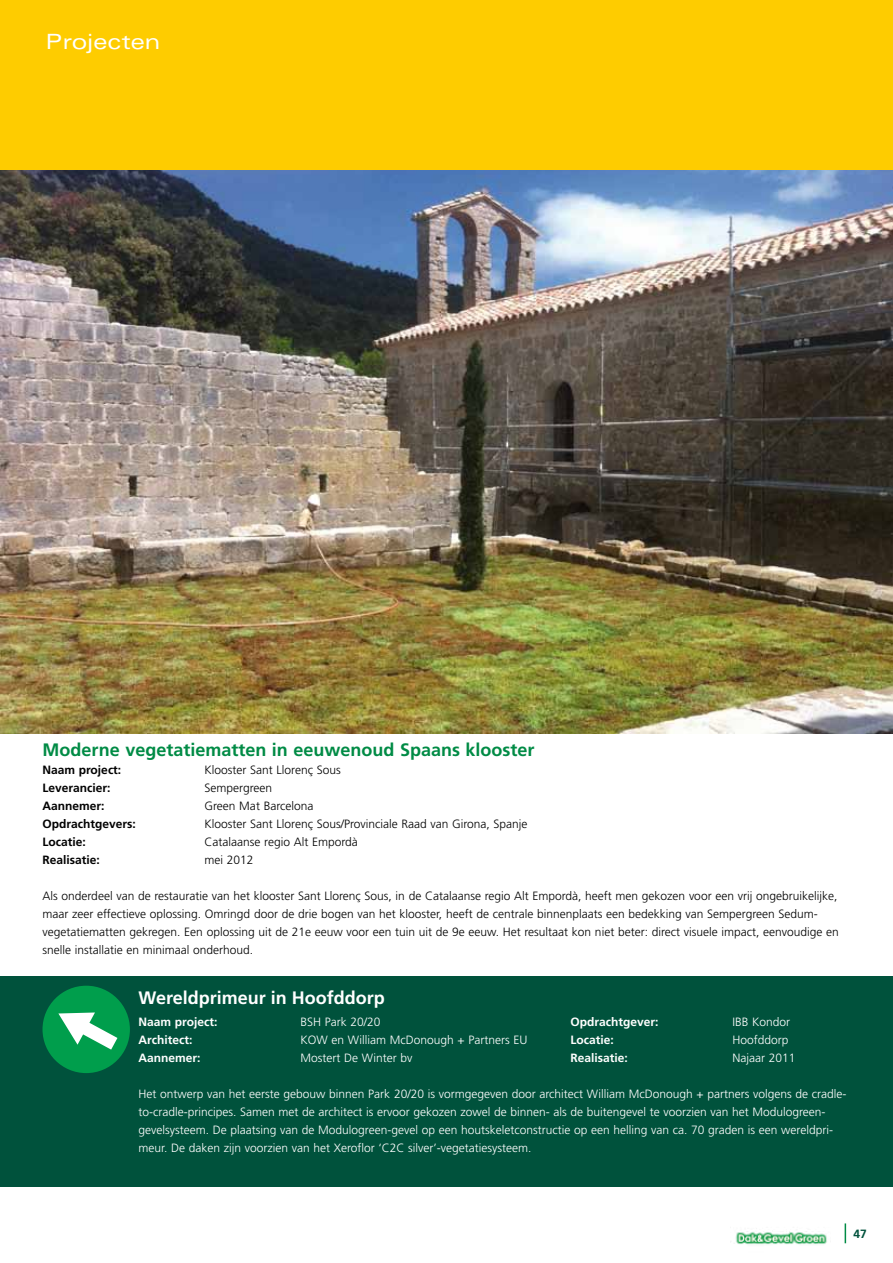
<style>
.page{position:relative;width:893px;height:1263px;background:#fff}
.page>*{position:absolute;margin:0;border:0;box-sizing:border-box;transform-origin:0 0}
.t1{font:expanded 21px "Univers";color:#fff}
.t2{font:700 18px "Frutiger";color:#008b45}
.t3{font:700 18px "Frutiger";color:#fff}
.t4{font:300 12px/18px "Frutiger";color:#000}
.t5{font:300 12px/18px "Frutiger";color:#fff}
.t6{font:700 12px "Frutiger";color:#000}
.t7{font:700 12px "Frutiger";color:#fff}
.t8{font:700 12px "Frutiger";color:#00523c}
</style>
<div class="page">
<svg style="left:845px;top:1223px;width:1px;height:20px"></svg>
<img style="left:735px;top:1231px;width:92px;height:14px">
<div style="left:0;top:976px;width:893px;height:210px;background:#00523c"></div>
<div style="left:43px;top:986px;width:87px;height:87px;background:#009e4c;border-radius:50%"></div>
<svg style="left:58px;top:1012px;width:59px;height:37px"></svg>
<img style="left:0;top:169px;width:893px;height:564px">
<div style="left:0;top:0;width:893px;height:169px;background:#fecc00"></div>
<h1 class="t1" style="left:46px;top:29px;width:116px">Projecten</h1>
<h2 class="t2" style="left:43px;top:739px;width:493px">Moderne vegetatiematten in eeuwenoud Spaans klooster</h2>
<p class="t6" style="left:43px;top:763px;width:80px">Naam project:</p>
<p class="t4" style="left:205px;top:761px;width:138px">Klooster Sant Llorenç Sous</p>
<p class="t6" style="left:43px;top:781px;width:70px">Leverancier:</p>
<p class="t4" style="left:205px;top:779px;width:69px">Sempergreen</p>
<p class="t6" style="left:43px;top:799px;width:64px">Aannemer:</p>
<p class="t4" style="left:205px;top:797px;width:110px">Green Mat Barcelona</p>
<p class="t6" style="left:43px;top:817px;width:95px">Opdrachtgevers:</p>
<p class="t4" style="left:205px;top:815px;width:325px">Klooster Sant Llorenç Sous/Provinciale Raad van Girona, Spanje</p>
<p class="t6" style="left:43px;top:835px;width:45px">Locatie:</p>
<p class="t4" style="left:205px;top:833px;width:155px">Catalaanse regio Alt Empordà</p>
<p class="t6" style="left:43px;top:853px;width:59px">Realisatie:</p>
<p class="t4" style="left:205px;top:851px;width:51px">mei 2012</p>
<p class="t4" style="left:43px;top:887px;width:798px">Als onderdeel van de restauratie van het klooster Sant Llorenç Sous, in de Catalaanse regio Alt Empordà, heeft men gekozen voor een vrij ongebruikelijke, maar zeer effectieve oplossing. Omringd door de drie bogen van het klooster, heeft de centrale binnenplaats een bedekking van Sempergreen Sedum&shy;vegetatiematten gekregen. Een oplossing uit de 21e eeuw voor een tuin uit de 9e eeuw. Het resultaat kon niet beter: direct visuele impact, eenvoudige en snelle installatie en minimaal onderhoud.</p>
<h2 class="t3" style="left:139px;top:987px;width:248px">Wereldprimeur in Hoofddorp</h2>
<p class="t7" style="left:139px;top:1015px;width:80px">Naam project:</p>
<p class="t5" style="left:301px;top:1013px;width:82px">BSH Park 20/20</p>
<p class="t7" style="left:571px;top:1015px;width:90px">Opdrachtgever:</p>
<p class="t5" style="left:733px;top:1013px;width:59px">IBB Kondor</p>
<p class="t7" style="left:139px;top:1033px;width:55px">Architect:</p>
<p class="t5" style="left:301px;top:1031px;width:228px">KOW en William McDonough + Partners EU</p>
<p class="t7" style="left:571px;top:1033px;width:45px">Locatie:</p>
<p class="t5" style="left:733px;top:1031px;width:58px">Hoofddorp</p>
<p class="t7" style="left:139px;top:1051px;width:64px">Aannemer:</p>
<p class="t5" style="left:301px;top:1049px;width:113px">Mostert De Winter bv</p>
<p class="t7" style="left:571px;top:1051px;width:59px">Realisatie:</p>
<p class="t5" style="left:733px;top:1049px;width:65px">Najaar 2011</p>
<p class="t5" style="left:139px;top:1085px;width:709px">Het ontwerp van het eerste gebouw binnen Park 20/20 is vormgegeven door architect William McDonough + partners volgens de cradle&shy;to-cradle-principes. Samen met de architect is ervoor gekozen zowel de binnen- als de buitengevel te voorzien van het Modulogreen&shy;gevelsysteem. De plaatsing van de Modulogreen-gevel op een houtskeletconstructie op een helling van ca. 70 graden is een wereldpri&shy;meur. De daken zijn voorzien van het Xeroflor ‘C2C silver’-vegetatiesysteem.</p>
<p class="t8" style="left:853px;top:1227px;width:15px">47</p>
</div>
